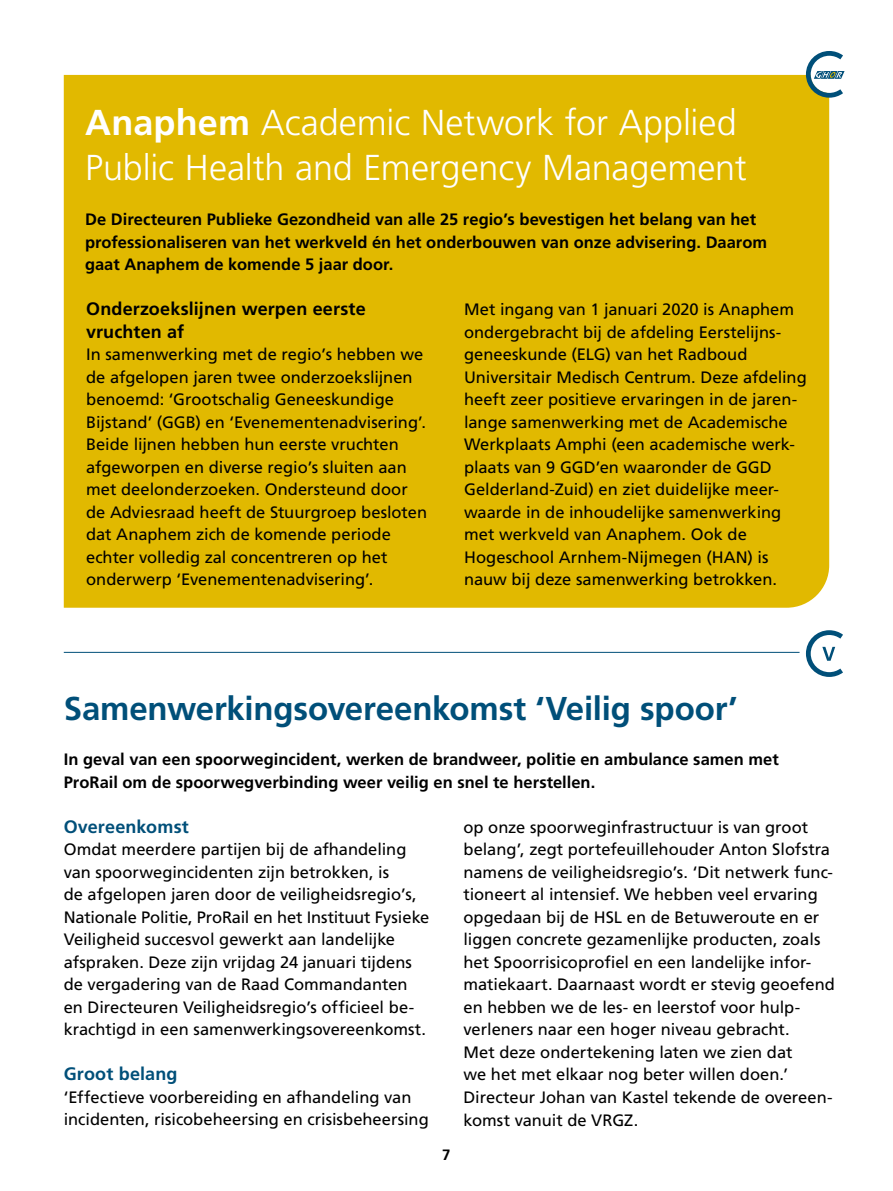
<style>
.page{position:relative;width:893px;height:1191px;background:#fff}
.page>*{position:absolute;margin:0;border:0;box-sizing:border-box;transform-origin:0 0}
.t1{font:300 36px/45px "Frutiger";letter-spacing:-.005em;color:#fff}
.t2{font:700 33px "Frutiger";letter-spacing:-.005em;color:#004f79}
.t3{font:700 18px/22.5px "Frutiger";letter-spacing:.01em;color:#000}
.t4{font:700 18px "Frutiger";letter-spacing:.01em;color:#004f79}
.t5{font:16.5px/22.5px "Frutiger";color:#000}
.t6{font:700 16.5px/22.5px "Frutiger";color:#000}
.t7{font:700 15px "Frutiger";color:#000}
.s1{font-weight:700}
</style>
<div class="page">
<div style="left:64px;top:75px;width:765px;height:533px;background:#e1b900"></div>
<svg style="left:805px;top:630px;width:38px;height:47px"></svg>
<hr style="left:64px;top:652px;width:735px;height:1px;background:#004f79">
<svg style="left:803px;top:51px;width:42px;height:49px"></svg>
<h1 class="t1" style="left:85px;top:100px;width:663px"><span class="s1">Anaphem</span> Academic Network for Applied<br>Public Health and Emergency Management</h1>
<p class="t6" style="left:85px;top:208px;width:684px">De Directeuren Publieke Gezondheid van alle 25 regio’s bevestigen het belang van het professionaliseren van het werkveld én het onderbouwen van onze advisering. Daarom gaat Anaphem de komende 5 jaar door.</p>
<p class="t3" style="left:86px;top:297px;width:281px">Onderzoekslijnen werpen eerste vruchten af</p>
<p class="t5" style="left:86px;top:343px;width:343px">In samenwerking met de regio’s hebben we de afgelopen jaren twee onderzoekslijnen benoemd: ‘Grootschalig Geneeskundige Bijstand’ (GGB) en ‘Evenementenadvisering’.<br>Beide lijnen hebben hun eerste vruchten afgeworpen en diverse regio’s sluiten aan met deelonderzoeken. Ondersteund door de Adviesraad heeft de Stuurgroep besloten dat Anaphem zich de komende periode echter volledig zal concentreren op het onderwerp ‘Evenementenadvisering’.</p>
<p class="t5" style="left:464px;top:298px;width:344px">Met ingang van 1 januari 2020 is Anaphem ondergebracht bij de afdeling Eerstelijns&shy;geneeskunde (ELG) van het Radboud Universitair Medisch Centrum. Deze afdeling heeft zeer positieve ervaringen in de jaren&shy;lange samenwerking met de Academische Werkplaats Amphi (een academische werk&shy;plaats van 9 GGD’en waaronder de GGD Gelderland-Zuid) en ziet duidelijke meer&shy;waarde in de inhoudelijke samenwerking met werkveld van Anaphem. Ook de Hogeschool Arnhem-Nijmegen (HAN) is nauw bij deze samenwerking betrokken.</p>
<h2 class="t2" style="left:64px;top:689px;width:675px">Samenwerkingsovereenkomst ‘Veilig spoor’</h2>
<p class="t6" style="left:64px;top:748px;width:716px">In geval van een spoorwegincident, werken de brandweer, politie en ambulance samen met<br>ProRail om de spoorwegverbinding weer veilig en snel te herstellen.</p>
<p class="t4" style="left:64px;top:816px;width:127px">Overeenkomst</p>
<p class="t5" style="left:64px;top:838px;width:367px">Omdat meerdere partijen bij de afhandeling van spoorwegincidenten zijn betrokken, is<br>de afgelopen jaren door de veiligheidsregio’s, Nationale Politie, ProRail en het Instituut Fysieke Veiligheid succesvol gewerkt aan landelijke afspraken. Deze zijn vrijdag 24 januari tijdens de vergadering van de Raad Commandanten en Directeuren Veiligheidsregio’s officieel be&shy;krachtigd in een samenwerkingsovereenkomst.</p>
<p class="t4" style="left:64px;top:1063px;width:115px">Groot belang</p>
<p class="t5" style="left:64px;top:1085px;width:367px">‘Effectieve voorbereiding en afhandeling van incidenten, risicobeheersing en crisisbeheersing</p>
<p class="t7" style="left:442px;top:1146px;width:10px">7</p>
<p class="t5" style="left:463px;top:815px;width:373px">op onze spoorweginfrastructuur is van groot belang’, zegt portefeuillehouder Anton Slofstra namens de veiligheidsregio’s. ‘Dit netwerk func&shy;tioneert al intensief. We hebben veel ervaring opgedaan bij de HSL en de Betuweroute en er liggen concrete gezamenlijke producten, zoals het Spoorrisicoprofiel en een landelijke infor&shy;matiekaart. Daarnaast wordt er stevig geoefend en hebben we de les- en leerstof voor hulp&shy;verleners naar een hoger niveau gebracht.<br>Met deze ondertekening laten we zien dat<br>we het met elkaar nog beter willen doen.’ Directeur Johan van Kastel tekende de overeen&shy;komst vanuit de VRGZ.</p>
</div>
